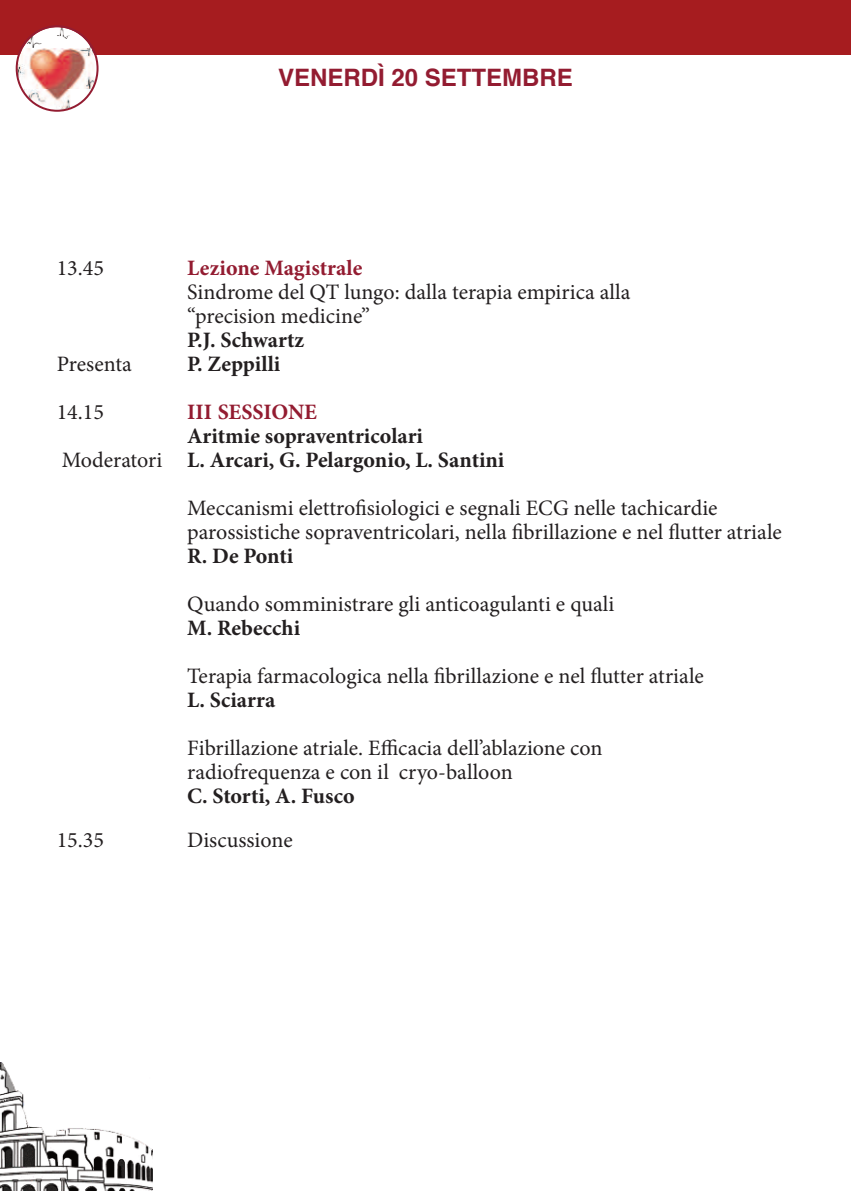
<style>
.page{position:relative;width:851px;height:1191px;background:#fff}
.page>*{position:absolute;margin:0;border:0;box-sizing:border-box;transform-origin:0 0}
.t1{font:700 24px "Helvetica";color:#931c31}
.t2{font:22px/24px "Minion Pro";color:#231f20}
.t3{font:700 22px/24px "Minion Pro";color:#231f20}
.t4{font:700 22px "Minion Pro";color:#931c31}
.s1{font-weight:400}
</style>
<div class="page">
<img style="left:0;top:1062px;width:152px;height:129px">
<div style="left:0;top:0;width:850px;height:55px;background:#a61c1f"></div>
<img style="left:16px;top:25px;width:82px;height:87px">
<p class="t1" style="left:278px;top:68px;width:296px">VENERDÌ 20 SETTEMBRE</p>
<p class="t2" style="left:57px;top:258px;width:49px">13.45</p>
<p class="t4" style="left:187px;top:259px;width:177px">Lezione Magistrale</p>
<p class="t2" style="left:187px;top:282px;width:444px">Sindrome del QT lungo: dalla terapia empirica alla “precision medicine”</p>
<p class="t3" style="left:187px;top:330px;width:119px">P.J. Schwartz</p>
<p class="t2" style="left:57px;top:354px;width:77px">Presenta</p>
<p class="t3" style="left:187px;top:354px;width:95px">P. Zeppilli</p>
<p class="t2" style="left:57px;top:402px;width:49px">14.15</p>
<p class="t4" style="left:187px;top:403px;width:131px">III SESSIONE</p>
<p class="t3" style="left:62px;top:426px;width:444px;text-indent:125px">Aritmie sopraventricolari<br><span class="s1">Moderatori</span> L. Arcari, G. Pelargonio, L. Santini</p>
<p class="t2" style="left:187px;top:498px;width:596px">Meccanismi elettrofisiologici e segnali ECG nelle tachicardie parossistiche sopraventricolari, nella fibrillazione e nel flutter atriale</p>
<p class="t3" style="left:187px;top:546px;width:108px">R. De Ponti</p>
<p class="t2" style="left:187px;top:594px;width:428px">Quando somministrare gli anticoagulanti e quali</p>
<p class="t3" style="left:187px;top:618px;width:114px">M. Rebecchi</p>
<p class="t2" style="left:187px;top:666px;width:518px">Terapia farmacologica nella fibrillazione e nel flutter atriale</p>
<p class="t3" style="left:187px;top:690px;width:90px">L. Sciarra</p>
<p class="t2" style="left:187px;top:738px;width:417px">Fibrillazione atriale. Efficacia dell’ablazione con radiofrequenza e con il cryo-balloon</p>
<p class="t3" style="left:187px;top:786px;width:169px">C. Storti, A. Fusco</p>
<p class="t2" style="left:57px;top:830px;width:49px">15.35</p>
<p class="t2" style="left:187px;top:830px;width:107px">Discussione</p>
</div>
